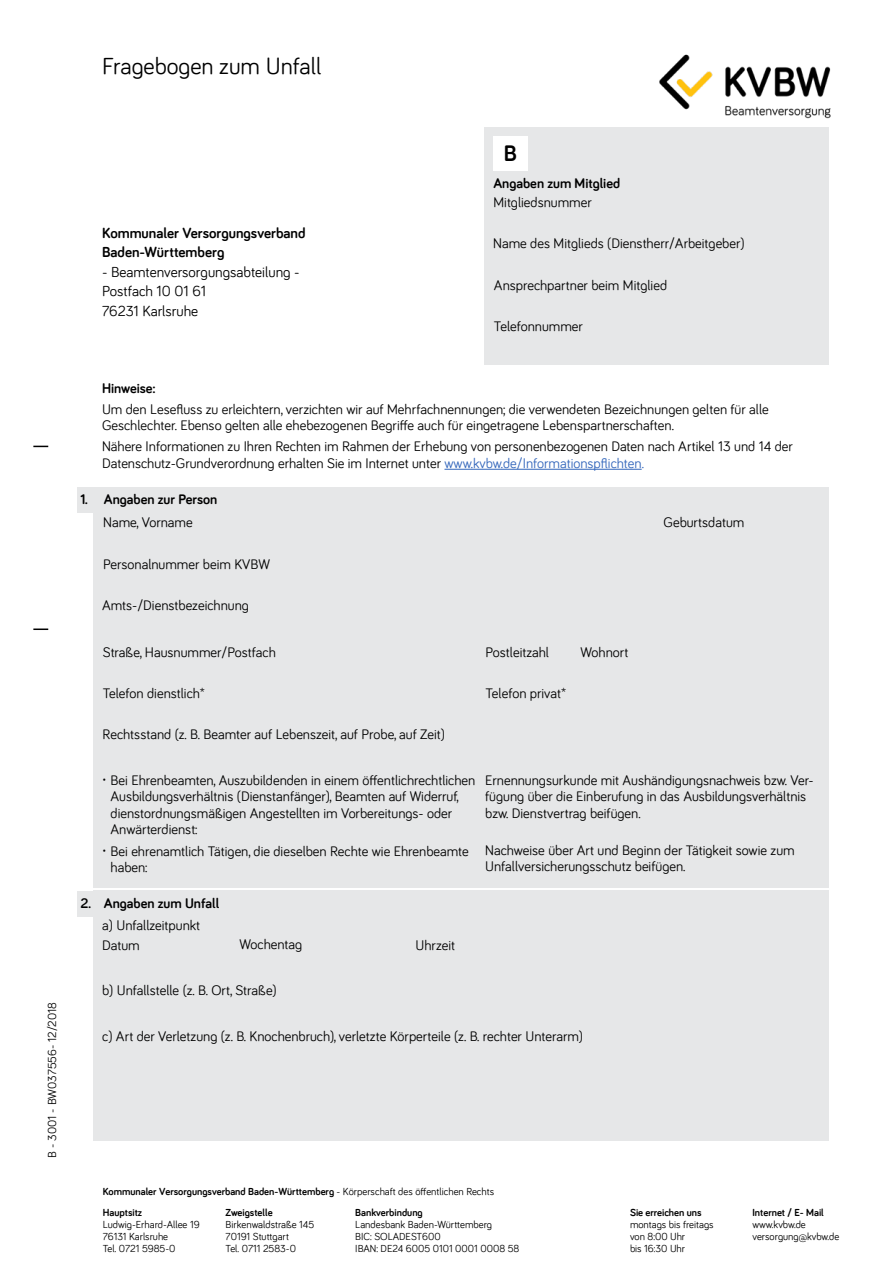
<style>
.page{position:relative;width:893px;height:1263px;background:#fff}
.page>*{position:absolute;margin:0;border:0;box-sizing:border-box;transform-origin:0 0}
.Formatgruppe_1_H1_Überschrift{font:24px "Bariol";color:#000}
.t1{font:700 23.25px "Bariol";color:#000}
.t2{font:15px "Bariol";color:#000}
.t3{font:700 15px "Bariol";color:#000}
.Formatgruppe_1_P_Hinweise_Regular{font:14.25px/16.5px "Bariol";color:#000}
.Formatgruppe_1_P_Form_reg{font:14.25px "Bariol";color:#000}
.Formatgruppe_1_H2_Hinweise_9_5_11{font:700 14.25px "Bariol";color:#000}
.t4{font:12px "Bariol";color:#000}
.t5{font:10.5px/12px "Bariol";color:#000}
.t6{font:700 10.5px "Bariol";color:#000}
.s1{color:#36b}
.s2{font-weight:400}
.s3{font-weight:700}
</style>
<div class="page">
<svg style="left:33px;top:446px;width:15px;height:1px"></svg>
<svg style="left:33px;top:628px;width:15px;height:2px"></svg>
<div style="left:94px;top:487px;width:735px;height:400px;background:#e6e7e8"></div>
<div style="left:77px;top:487px;width:17px;height:25px;background:#e6e7e8"></div>
<div style="left:94px;top:891px;width:735px;height:250px;background:#e6e7e8"></div>
<div style="left:77px;top:891px;width:17px;height:25px;background:#e6e7e8"></div>
<div style="left:485px;top:128px;width:344px;height:237px;background:#e6e7e8"></div>
<img style="left:646px;top:54px;width:185px;height:74px">
<hr style="left:444px;top:469px;width:198px;height:1px;background:#36b">
<div style="left:493px;top:136px;width:34px;height:34px;background:#fff"></div>
<h1 class="Formatgruppe_1_H1_Überschrift" style="left:102px;top:50px;width:221px">Fragebogen zum Unfall</h1>
<p class="t4" style="left:44px;top:1157px;width:157px;rotate:-90deg">B - 3001 - BW037556- 12/2018</p>
<p class="t3" style="left:102px;top:222px;width:205px">Kommunaler Versorgungsverband</p>
<p class="t3" style="left:102px;top:242px;width:124px">Baden-Württemberg</p>
<p class="t2" style="left:102px;top:262px;width:199px">- Beamtenversorgungsabteilung -</p>
<p class="t2" style="left:102px;top:281px;width:106px">Postfach 10 01 61</p>
<p class="t2" style="left:102px;top:301px;width:98px">76231 Karlsruhe</p>
<p class="t1" style="left:504px;top:138px;width:15px">B</p>
<h2 class="Formatgruppe_1_H2_Hinweise_9_5_11" style="left:493px;top:173px;width:128px">Angaben zum Mitglied</h2>
<p class="Formatgruppe_1_P_Form_reg" style="left:493px;top:193px;width:100px">Mitgliedsnummer</p>
<p class="Formatgruppe_1_P_Form_reg" style="left:493px;top:234px;width:253px">Name des Mitglieds (Dienstherr/Arbeitgeber)</p>
<p class="Formatgruppe_1_P_Form_reg" style="left:494px;top:275px;width:175px">Ansprechpartner beim Mitglied</p>
<p class="Formatgruppe_1_P_Form_reg" style="left:494px;top:316px;width:91px">Telefonnummer</p>
<h2 class="Formatgruppe_1_H2_Hinweise_9_5_11" style="left:102px;top:379px;width:55px">Hinweise:</h2>
<p class="Formatgruppe_1_P_Hinweise_Regular" style="left:102px;top:400px;width:668px">Um den Lesefluss zu erleichtern, verzichten wir auf Mehrfachnennungen; die verwendeten Bezeichnungen gelten für alle<br>Geschlechter. Ebenso gelten alle ehebezogenen Begriffe auch für eingetragene Lebenspartnerschaften.</p>
<p class="Formatgruppe_1_P_Hinweise_Regular" style="left:102px;top:437px;width:692px">Nähere Informationen zu Ihren Rechten im Rahmen der Erhebung von personenbezogenen Daten nach Artikel 13 und 14 der<br>Datenschutz-Grundverordnung erhalten Sie im Internet unter <span class="s1">www.kvbw.de/Informationspflichten.</span></p>
<h2 class="Formatgruppe_1_H2_Hinweise_9_5_11" style="left:80px;top:489px;width:139px">1. Angaben zur Person</h2>
<p class="Formatgruppe_1_P_Form_reg" style="left:103px;top:512px;width:91px">Name, Vorname</p>
<p class="Formatgruppe_1_P_Form_reg" style="left:664px;top:512px;width:82px">Geburtsdatum</p>
<p class="Formatgruppe_1_P_Form_reg" style="left:103px;top:555px;width:168px">Personalnummer beim KVBW</p>
<p class="Formatgruppe_1_P_Form_reg" style="left:102px;top:596px;width:148px">Amts-/Dienstbezeichnung</p>
<p class="Formatgruppe_1_P_Form_reg" style="left:103px;top:643px;width:175px">Straße, Hausnummer/Postfach</p>
<p class="Formatgruppe_1_P_Form_reg" style="left:485px;top:643px;width:65px">Postleitzahl</p>
<p class="Formatgruppe_1_P_Form_reg" style="left:580px;top:643px;width:49px">Wohnort</p>
<p class="Formatgruppe_1_P_Form_reg" style="left:485px;top:684px;width:82px">Telefon privat*</p>
<p class="Formatgruppe_1_P_Form_reg" style="left:103px;top:725px;width:344px">Rechtsstand (z. B. Beamter auf Lebenszeit, auf Probe, auf Zeit)</p>
<p class="Formatgruppe_1_P_Form_reg" style="left:103px;top:684px;width:104px">Telefon dienstlich*</p>
<p class="Formatgruppe_1_P_Hinweise_Regular" style="left:111px;top:771px;width:366px">Bei Ehrenbeamten, Auszubildenden in einem öffentlichrechtlichen Ausbildungsverhältnis (Dienstanfänger), Beamten auf Widerruf, dienstordnungsmäßigen Angestellten im Vorbereitungs- oder Anwärterdienst:</p>
<p class="Formatgruppe_1_P_Hinweise_Regular" style="left:111px;top:842px;width:360px">Bei ehrenamtlich Tätigen, die dieselben Rechte wie Ehrenbeamte haben:</p>
<h2 class="Formatgruppe_1_H2_Hinweise_9_5_11" style="left:80px;top:893px;width:140px">2. Angaben zum Unfall</h2>
<p class="Formatgruppe_1_P_Form_reg" style="left:102px;top:916px;width:99px">a) Unfallzeitpunkt</p>
<p class="Formatgruppe_1_P_Form_reg" style="left:239px;top:935px;width:64px">Wochentag</p>
<p class="Formatgruppe_1_P_Form_reg" style="left:102px;top:935px;width:39px">Datum</p>
<p class="Formatgruppe_1_P_Form_reg" style="left:415px;top:935px;width:41px">Uhrzeit</p>
<p class="Formatgruppe_1_P_Hinweise_Regular" style="left:485px;top:771px;width:330px">Ernennungsurkunde mit Aushändigungsnachweis bzw. Ver&shy;fügung über die Einberufung in das Ausbildungsverhältnis bzw. Dienstvertrag beifügen.</p>
<p class="Formatgruppe_1_P_Hinweise_Regular" style="left:485px;top:841px;width:311px">Nachweise über Art und Beginn der Tätigkeit sowie zum<br>Unfallversicherungsschutz beifügen.</p>
<p class="Formatgruppe_1_P_Form_reg" style="left:102px;top:981px;width:176px">b) Unfallstelle (z. B. Ort, Straße)</p>
<p class="Formatgruppe_1_P_Form_reg" style="left:102px;top:1026px;width:483px">c) Art der Verletzung (z. B. Knochenbruch), verletzte Körperteile (z. B. rechter Unterarm)</p>
<p class="t6" style="left:103px;top:1184px;width:393px">Kommunaler Versorgungsverband Baden-Württemberg <span class="s2">- Körperschaft des öffentlichen Rechts</span></p>
<p class="t5" style="left:103px;top:1206px;width:98px"><span class="s3">Hauptsitz<br></span>Ludwig-Erhard-Allee 19<br>76131 Karlsruhe<br>Tel. 0721 5985-0</p>
<p class="t5" style="left:226px;top:1206px;width:90px"><span class="s3">Zweigstelle<br></span>Birkenwaldstraße 145<br>70191 Stuttgart<br>Tel. 0711 2583-0</p>
<p class="t5" style="left:630px;top:1206px;width:85px"><span class="s3">Sie erreichen uns </span>montags bis freitags von 8:00 Uhr<br>bis 16:30 Uhr</p>
<p class="t5" style="left:752px;top:1206px;width:88px"><span class="s3">Internet / E- Mail </span>www.kvbw.de versorgung@kvbw.de</p>
<p class="t5" style="left:355px;top:1206px;width:166px"><span class="s3">Bankverbindung<br></span>Landesbank Baden-Württemberg<br>BIC: SOLADEST600<br>IBAN: DE24 6005 0101 0001 0008 58</p>
</div>
